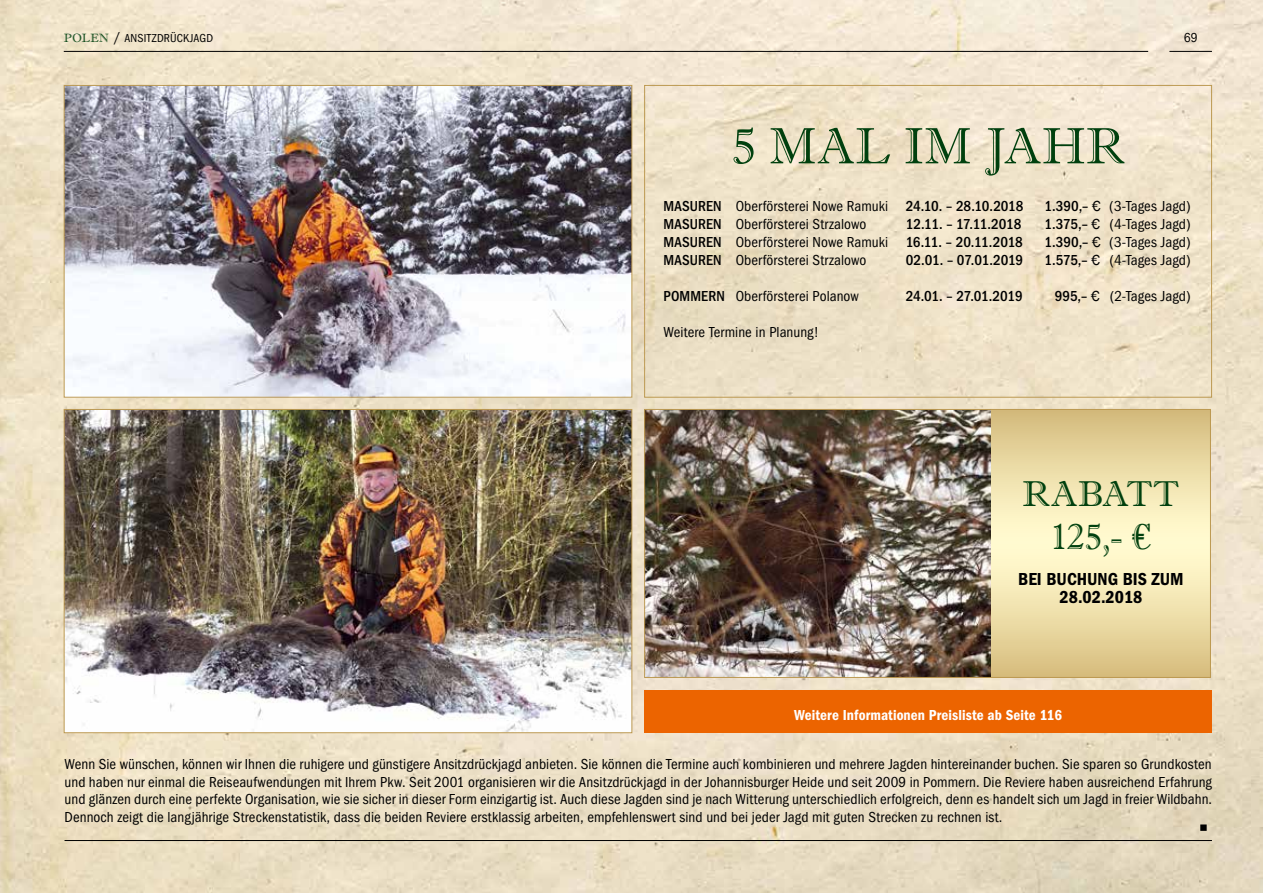
<style>
.page{position:relative;width:1263px;height:893px;background:#fff}
.page>*{position:absolute;margin:0;border:0;box-sizing:border-box;transform-origin:0 0}
.t1{font:51px "Imprint MT Shadow";letter-spacing:.01em;color:#00400e}
.t2{font:36px/43.2px "Imprint MT Shadow";letter-spacing:-.015em;color:#00400e;text-align:center}
.t3{font:600 condensed 18px/18px "Franklin Gothic";color:#000;text-align:center}
.t4{font:condensed 15px/17.7px "Franklin Gothic";letter-spacing:.005em;color:#000;text-align:justify}
.t5{font:500 condensed 15px "Franklin Gothic";letter-spacing:-.015em;color:#000}
.t6{font:600 condensed 15px "Franklin Gothic";letter-spacing:.005em;color:#fff}
.t7{font:condensed 13.5px "Franklin Gothic";color:#000}
.t8{font:condensed 12px "Franklin Gothic";color:#000}
.t9{font:12px "Imprint MT Shadow";color:#00400e}
.s1{font-size:15px}
.s2{font-weight:500}
.s3{font-stretch:normal}
</style>
<div class="page">
<img style="left:0;top:0;width:1263px;height:893px">
<img style="left:66px;top:87px;width:564px;height:309px">
<img style="left:66px;top:411px;width:564px;height:320px">
<svg style="left:990px;top:411px;width:219px;height:265px;background:#eddeaa"></svg>
<img style="left:646px;top:411px;width:344px;height:265px">
<div style="left:644px;top:409px;width:567px;height:269px;border:1px solid #bc9951"></div>
<div style="left:644px;top:691px;width:568px;height:42px;background:#ec6400"></div>
<div style="left:1200px;top:824px;width:7px;height:7px;border:2px solid #000"></div>
<hr style="left:65px;top:840px;width:1147px;height:1px;background:#000">
<hr style="left:64px;top:51px;width:1084px;height:1px;background:#000">
<hr style="left:1169px;top:51px;width:43px;height:1px;background:#000">
<p class="t9" style="left:64px;top:31px;width:10px">POLEN</p>
<p class="t8" style="left:114px;top:32px;width:30px"><span class="s1">/</span> ansitzdr</p>
<p class="t8" style="left:170px;top:32px;width:14px">ückjagd</p>
<p class="t7" style="left:1184px;top:30px;width:15px">69</p>
<h1 class="t1" style="left:731px;top:116px;width:396px">5 MAL IM JAHR</h1>
<p class="t5" style="left:663px;top:198px;width:19px">MASUREN</p>
<p class="t4" style="left:736px;top:197px;width:289px">Oberförsterei Nowe Ramuki <span class="s2">24.10. – 28.10.2018</span></p>
<p class="t4" style="left:1044px;top:197px;width:148px"><span class="s2">1.390,–</span> <span class="s3">€</span> (3-Tages Jagd)</p>
<p class="t5" style="left:663px;top:216px;width:20px">MASUREN</p>
<p class="t4" style="left:736px;top:215px;width:132px">Oberförsterei Strzalowo</p>
<p class="t5" style="left:906px;top:216px;width:117px">12.11. – 17.11.2018</p>
<p class="t4" style="left:1044px;top:215px;width:148px"><span class="s2">1.375,–</span> <span class="s3">€</span> (4-Tages Jagd)</p>
<p class="t5" style="left:663px;top:234px;width:20px">MASUREN</p>
<p class="t4" style="left:736px;top:233px;width:289px">Oberförsterei Nowe Ramuki <span class="s2">16.11. – 20.11.2018</span></p>
<p class="t4" style="left:1044px;top:233px;width:148px"><span class="s2">1.390,–</span> <span class="s3">€</span> (3-Tages Jagd)</p>
<p class="t5" style="left:663px;top:252px;width:20px">MASUREN</p>
<p class="t4" style="left:736px;top:251px;width:132px">Oberförsterei Strzalowo</p>
<p class="t5" style="left:906px;top:252px;width:119px">02.01. – 07.01.2019</p>
<p class="t4" style="left:1044px;top:251px;width:148px"><span class="s2">1.575,–</span> <span class="s3">€</span> (4-Tages Jagd)</p>
<p class="t5" style="left:663px;top:288px;width:10px">POMMERN</p>
<p class="t4" style="left:736px;top:287px;width:125px">Oberförsterei Polanow</p>
<p class="t5" style="left:906px;top:288px;width:118px">24.01. – 27.01.2019</p>
<p class="t4" style="left:1055px;top:287px;width:137px"><span class="s2">995,–</span> <span class="s3">€</span> (2-Tages Jagd)</p>
<p class="t4" style="left:663px;top:323px;width:157px">Weitere Termine in Planung!</p>
<h2 class="t2" style="left:1022px;top:472px;width:158px">RABATT<br>125,- €</h2>
<p class="t3" style="left:1018px;top:570px;width:165px">Bei Buchung bis zum<br>28.02.2018</p>
<p class="t6" style="left:794px;top:706px;width:269px">Weitere Informationen Preisliste ab Seite 116</p>
<p class="t4" style="left:65px;top:755px;width:1149px">Wenn Sie wünschen, können wir Ihnen die ruhigere und günstigere Ansitzdrückjagd anbieten. Sie können die Termine auch kombinieren und mehrere Jagden hintereinander buchen. Sie sparen so Grundkosten und haben nur einmal die Reiseaufwendungen mit Ihrem Pkw. Seit 2001 organisieren wir die Ansitzdrückjagd in der Johannisburger Heide und seit 2009 in Pommern. Die Reviere haben ausreichend Erfahrung und glänzen durch eine perfekte Organisation, wie sie sicher in dieser Form einzigartig ist. Auch diese Jagden sind je nach Witterung unterschiedlich erfolgreich, denn es handelt sich um Jagd in freier Wildbahn.<br>Dennoch zeigt die langjährige Streckenstatistik, dass die beiden Reviere erstklassig arbeiten, empfehlenswert sind und bei jeder Jagd mit guten Strecken zu rechnen ist.</p>
</div>
